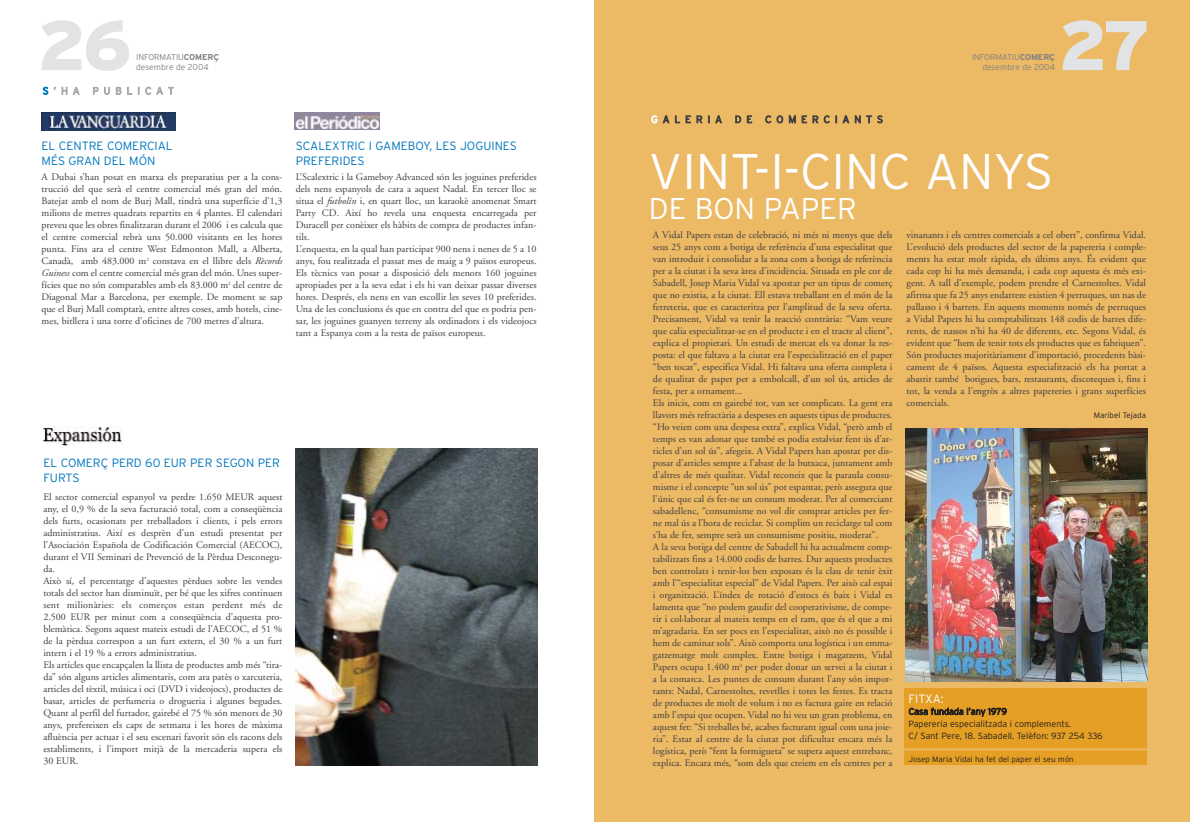
<style>
.page{position:relative;width:1190px;height:822px;background:#fff}
.page>*{position:absolute;margin:0;border:0;box-sizing:border-box;transform-origin:0 0}
.t1{font:900 70px "Interstate";color:#e2e3e4}
.t2{font:300 50px "Interstate";color:#fff}
.t3{font:300 30px "Interstate";color:#fff}
.t4{font:300 12px/14.4px "Interstate";color:#0077bf}
.t5{font:300 12px "Interstate";color:#fff}
.t6{font:10px/12px "Adobe Garamond";color:#404041}
.t7{font:300 10px "Interstate";letter-spacing:.5em;color:#404041}
.t8{font:300 10px "Interstate";letter-spacing:.495em;color:#a7a9ac}
.t9{font:300 9px/12.1px "Interstate";color:#231f1f}
.t10{font:300 8.5px/10.2px "Interstate";letter-spacing:-.015em;color:#808284}
.t11{font:300 8px "Interstate";color:#231f1f}
.s1{font-weight:700}
.s2{color:#0077bf}
.s3{font-style:italic}
.s4{color:#fff}
</style>
<div class="page">
<div style="left:594px;top:0;width:596px;height:822px;background:#ecb965"></div>
<img style="left:905px;top:429px;width:242px;height:253px">
<div style="left:904px;top:688px;width:243px;height:77px;background:#e49f24"></div>
<hr style="left:904px;top:748px;width:248px;height:2px;background:#ecb965">
<img style="left:41px;top:113px;width:134px;height:18px">
<img style="left:295px;top:113px;width:85px;height:17px">
<img style="left:43px;top:427px;width:80px;height:20px">
<img style="left:296px;top:449px;width:241px;height:316px">
<h1 class="t1" style="left:38px;top:20px;width:96px">26</h1>
<h1 class="t1" style="left:1059px;top:20px;width:94px">27</h1>
<p class="t10" style="left:136px;top:53px;width:85px">INFORMATIU<span class="s1">COMERÇ </span>desembre de 2004</p>
<p class="t10" style="left:972px;top:53px;width:85px;text-align:right">INFORMATIU<span class="s1">COMERÇ </span>desembre de 2004</p>
<p class="t8" style="left:43px;top:87px;width:39px"><span class="s2">S</span>’HA</p>
<p class="t8" style="left:93px;top:87px;width:83px">PUBLICAT</p>
<p class="t4" style="left:42px;top:140px;width:133px">EL CENTRE COMERCIAL<br>MÉS GRAN DEL MÓN</p>
<p class="t6" style="left:42px;top:172px;width:242px;text-align:justify">A Dubai s’han posat en marxa els preparatius per a la cons&shy;trucció del que serà el centre comercial més gran del món.<br>Batejat amb el nom de Burj Mall, tindrà una superfície d’1,3 milions de metres quadrats repartits en 4 plantes. El calendari preveu que les obres finalitzaran durant el 2006 i es calcula que el centre comercial rebrà uns 50.000 visitants en les hores punta. Fins ara el centre West Edmonton Mall, a Alberta, Canadà, amb 483.000 m<sup>2</sup> constava en el llibre dels <span class="s3">Rècords Guiness</span> com el centre comercial més gran del món. Unes super&shy;fícies que no són comparables amb els 83.000 m<sup>2</sup> del centre de Diagonal Mar a Barcelona, per exemple. De moment se sap que el Burj Mall comptarà, entre altres coses, amb hotels, cine&shy;mes, bitllera i una torre d’oficines de 700 metres d’altura.</p>
<p class="t4" style="left:296px;top:140px;width:223px">SCALEXTRIC I GAMEBOY, LES JOGUINES<br>PREFERIDES</p>
<p class="t6" style="left:296px;top:172px;width:242px">L’Scalextric i la Gameboy Advanced són les joguines preferides dels nens espanyols de cara a aquest Nadal. En tercer lloc se situa el <span class="s3">futbolín</span> i, en quart lloc, un karaokè anomenat Smart Party CD. Així ho revela una enquesta encarregada per Duracell per conèixer els hàbits de compra de productes infan&shy;tils.<br>L’enquesta, en la qual han participat 900 nens i nenes de 5 a 10 anys, fou realitzada el passat mes de maig a 9 països europeus.<br>Els tècnics van posar a disposició dels menors 160 joguines apropiades per a la seva edat i els hi van deixar passar diverses hores. Després, els nens en van escollir les seves 10 preferides.<br>Una de les conclusions és que en contra del que es podria pen&shy;sar, les joguines guanyen terreny als ordinadors i els videojocs tant a Espanya com a la resta de països europeus.</p>
<p class="t4" style="left:43px;top:457px;width:238px">EL COMERÇ PERD 60 EUR PER SEGON PER<br>FURTS</p>
<p class="t6" style="left:43px;top:491px;width:241px">El sector comercial espanyol va perdre 1.650 MEUR aquest any, el 0,9 % de la seva facturació total, com a conseqüència dels furts, ocasionats per treballadors i clients, i pels errors administratius. Així es desprèn d’un estudi presentat per l’Asociación Española de Codificación Comercial (AECOC), durant el VII Seminari de Prevenció de la Pèrdua Desconegu&shy;da.<br>Això sí, el percentatge d’aquestes pèrdues sobre les vendes totals del sector han disminuït, per bé que les xifres continuen sent milionàries: els comerços estan perdent més de 2.500 EUR per minut com a conseqüència d’aquesta pro&shy;blemàtica. Segons aquest mateix estudi de l’AECOC, el 51 % de la pèrdua correspon a un furt extern, el 30 % a un furt intern i el 19 % a errors administratius.<br>Els articles que encapçalen la llista de productes amb més “tira&shy;da” són alguns articles alimentaris, com ara patès o xarcuteria, articles del tèxtil, música i oci (DVD i videojocs), productes de basar, articles de perfumeria o drogueria i algunes begudes.<br>Quant al perfil del furtador, gairebé el 75 % són menors de 30 anys, prefereixen els caps de setmana i les hores de màxima afluència per actuar i el seu escenari favorit són els racons dels establiments, i l’import mitjà de la mercaderia supera els 30 EUR.</p>
<p class="t7" style="left:651px;top:116px;width:72px"><span class="s4">G</span>ALERIA</p>
<p class="t7" style="left:735px;top:116px;width:19px">D E</p>
<p class="t7" style="left:765px;top:116px;width:119px">COMERCIANTS</p>
<h2 class="t2" style="left:649px;top:153px;width:406px">VINT-I-CINC ANYS</h2>
<h3 class="t3" style="left:649px;top:197px;width:209px">DE BON PAPER</h3>
<p class="t6" style="left:653px;top:230px;width:241px">A Vidal Papers estan de celebració, ni més ni menys que dels seus 25 anys com a botiga de referència d’una especialitat que van introduir i consolidar a la zona com a botiga de referència per a la ciutat i la seva àrea d’incidència. Situada en ple cor de Sabadell, Josep Maria Vidal va apostar per un tipus de comerç que no existia, a la ciutat. Ell estava treballant en el món de la ferreteria, que es caracteritza per l’amplitud de la seva oferta.<br>Precisament, Vidal va tenir la reacció contrària: “Vam veure que calia especialitzar-se en el producte i en el tracte al client”, explica el propietari. Un estudi de mercat els va donar la res&shy;posta: el que faltava a la ciutat era l’especialització en el paper “ben tocat”, especifica Vidal. Hi faltava una oferta completa i de qualitat de paper per a embolcall, d’un sol ús, articles de festa, per a ornament...<br>Els inicis, com en gairebé tot, van ser complicats. La gent era llavors més refractària a despeses en aquests tipus de productes. “Ho veien com una despesa extra”, explica Vidal, “però amb el temps es van adonar que també es podia estalviar fent ús d’ar&shy;ticles d’un sol ús”, afegeix. A Vidal Papers han apostat per dis&shy;posar d’articles sempre a l’abast de la butxaca, juntament amb d’altres de més qualitat. Vidal reconeix que la paraula consu&shy;misme i el concepte “un sol ús” pot espantar, però assegura que l’únic que cal és fer-ne un consum moderat. Per al comerciant sabadellenc, “consumisme no vol dir comprar articles per fer&shy;ne mal ús a l’hora de reciclar. Si complim un reciclatge tal com s’ha de fer, sempre serà un consumisme positiu, moderat”.<br>A la seva botiga del centre de Sabadell hi ha actualment comp&shy;tabilitzats fins a 14.000 codis de barres. Dur aquests productes ben controlats i tenir-los ben exposats és la clau de tenir èxit amb l’“especialitat especial” de Vidal Papers. Per això cal espai i organització. L’índex de rotació d’estocs és baix i Vidal es lamenta que “no podem gaudir del cooperativisme, de compe&shy;tir i col·laborar al mateix temps en el ram, que és el que a mi m’agradaria. En ser pocs en l’especialitat, això no és possible i hem de caminar sols”. Això comporta una logística i un emma&shy;gatzematge molt complex. Entre botiga i magatzem, Vidal Papers ocupa 1.400 m<sup>2</sup> per poder donar un servei a la ciutat i a la comarca. Les puntes de consum durant l’any són impor&shy;tants: Nadal, Carnestoltes, revetlles i totes les festes. Es tracta de productes de molt de volum i no es factura gaire en relació amb l’espai que ocupen. Vidal no hi veu un gran problema, en aquest fet: “Si treballes bé, acabes facturant igual com una joie&shy;ria”. Estar al centre de la ciutat pot dificultar encara més la logística, però “fent la formigueta” se supera aquest entrebanc, explica. Encara més, “som dels que creiem en els centres per a</p>
<p class="t6" style="left:907px;top:230px;width:241px;text-align:justify">vinanants i els centres comercials a cel obert”, confirma Vidal.<br>L’evolució dels productes del sector de la papereria i comple&shy;ments ha estat molt ràpida, els últims anys. És evident que cada cop hi ha més demanda, i cada cop aquesta és més exi&shy;gent. A tall d’exemple, podem prendre el Carnestoltes. Vidal afirma que fa 25 anys endarrere existien 4 perruques, un nas de pallasso i 4 barrets. En aquests moments només de perruques a Vidal Papers hi ha comptabilitzats 148 codis de barres dife&shy;rents, de nassos n’hi ha 40 de diferents, etc. Segons Vidal, és evident que “hem de tenir tots els productes que es fabriquen”.<br>Són productes majoritàriament d’importació, procedents bàsi&shy;cament de 4 països. Aquesta especialització els ha portat a abastir també botigues, bars, restaurants, discoteques i, fins i tot, la venda a l’engròs a altres papereries i grans superfícies comercials.</p>
<p class="t11" style="left:1094px;top:413px;width:54px">Maribel Tejada</p>
<p class="t5" style="left:909px;top:694px;width:37px">FITXA:</p>
<p class="t9" style="left:909px;top:706px;width:196px">Casa fundada l’any 1979<br>Papereria especialitzada i complements.<br>C/ Sant Pere, 18. Sabadell. Telèfon: 937 254 336</p>
<p class="t11" style="left:909px;top:756px;width:167px">Josep Maria Vidal ha fet del paper el seu món</p>
</div>
